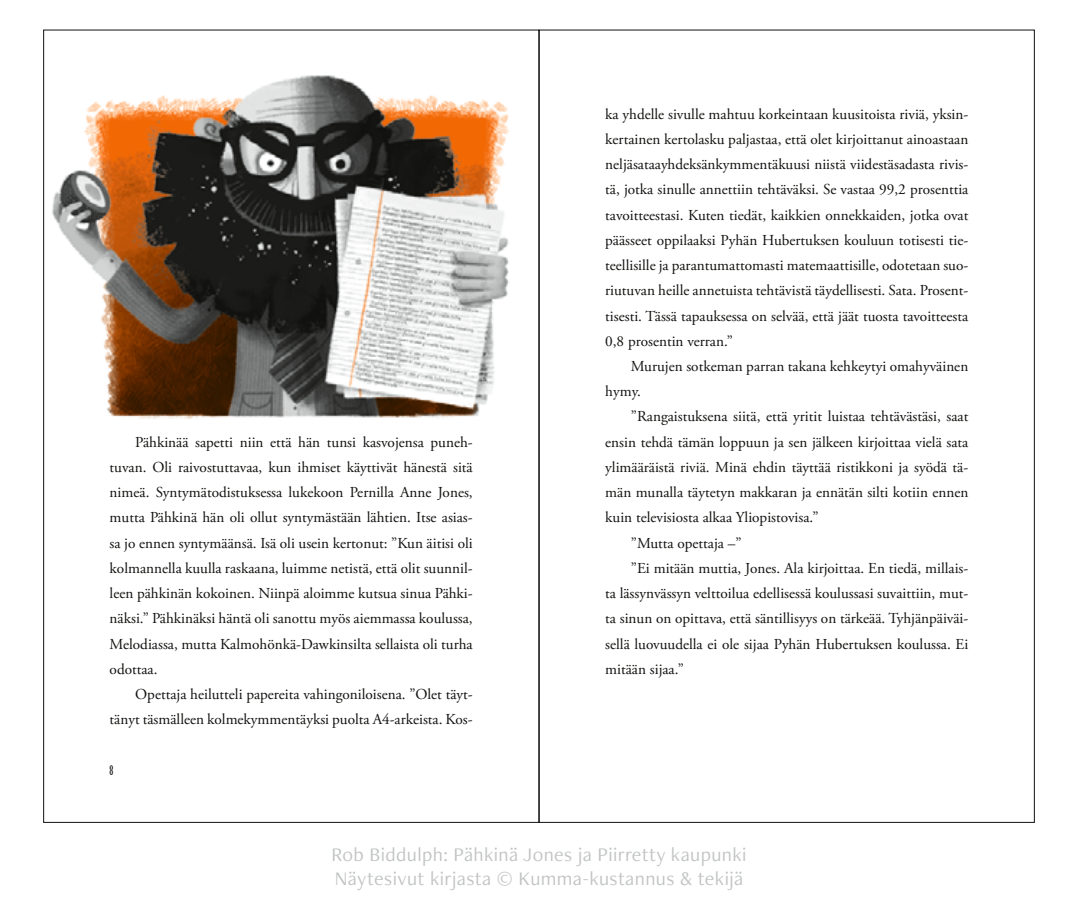
<style>
.page{position:relative;width:1078px;height:908px;background:#fff}
.page>*{position:absolute;margin:0;border:0;box-sizing:border-box;transform-origin:0 0}
.t1{font:20px/24px "Freight Neo Pro";letter-spacing:.02em;color:#c2c4c4}
.t2{font:15.2px/25.2px "Adobe Garamond Pro";color:#11110f;text-align:justify}
.t3{font:13px "Birch Std";color:#11110f}
</style>
<div class="page">
<img style="left:52px;top:75px;width:458px;height:344px">
<p class="t2" style="left:110px;top:429px;width:364px;text-indent:26px">Pähkinää sapetti niin että hän tunsi kasvojensa puneh&shy;tuvan. Oli raivostuttavaa, kun ihmiset käyttivät hänestä sitä nimeä. Syntymätodistuksessa lukekoon Pernilla Anne Jones, mutta Pähkinä hän oli ollut syntymästään lähtien. Itse asias&shy;sa jo ennen syntymäänsä. Isä oli usein kertonut: ”Kun äitisi oli kolmannella kuulla raskaana, luimme netistä, että olit suunnil&shy;leen pähkinän kokoinen. Niinpä aloimme kutsua sinua Pähki&shy;näksi.” Pähkinäksi häntä oli sanottu myös aiemmassa koulussa, Melodiassa, mutta Kalmohönkä-Dawkinsilta sellaista oli turha odottaa.</p>
<p class="t2" style="left:110px;top:681px;width:364px;text-align:right">Opettaja heilutteli papereita vahingoniloisena. ”Olet täyt&shy;tänyt täsmälleen kolmekymmentäyksi puolta A4-arkeista. Kos-</p>
<p class="t3" style="left:110px;top:762px;width:5px">8</p>
<p class="t2" style="left:605px;top:102px;width:364px">ka yhdelle sivulle mahtuu korkeintaan kuusitoista riviä, yksin&shy;kertainen kertolasku paljastaa, että olet kirjoittanut ainoastaan neljäsataayhdeksänkymmentäkuusi niistä viidestäsadasta rivis&shy;tä, jotka sinulle annettiin tehtäväksi. Se vastaa 99,2 prosenttia tavoitteestasi. Kuten tiedät, kaikkien onnekkaiden, jotka ovat päässeet oppilaaksi Pyhän Hubertuksen kouluun totisesti tie&shy;teellisille ja parantumattomasti matemaattisille, odotetaan suo&shy;riutuvan heille annetuista tehtävistä täydellisesti. Sata. Prosent&shy;tisesti. Tässä tapauksessa on selvää, että jäät tuosta tavoitteesta 0,8 prosentin verran.”</p>
<p class="t2" style="left:605px;top:354px;width:364px;text-indent:26px">Murujen sotkeman parran takana kehkeytyi omahyväinen hymy.</p>
<p class="t2" style="left:630px;top:404px;width:339px">”Rangaistuksena siitä, että yritit luistaa tehtävästäsi, saat</p>
<p class="t2" style="left:605px;top:429px;width:364px">ensin tehdä tämän loppuun ja sen jälkeen kirjoittaa vielä sata</p>
<p class="t2" style="left:605px;top:455px;width:364px">ylimääräistä riviä. Minä ehdin täyttää ristikkoni ja syödä tä-</p>
<p class="t2" style="left:605px;top:480px;width:364px">män munalla täytetyn makkaran ja ennätän silti kotiin ennen</p>
<p class="t2" style="left:605px;top:505px;width:215px">kuin televisiosta alkaa Yliopistovisa.”</p>
<p class="t2" style="left:630px;top:530px;width:112px">”Mutta opettaja –”</p>
<p class="t2" style="left:630px;top:555px;width:339px">”Ei mitään muttia, Jones. Ala kirjoittaa. En tiedä, millais-</p>
<p class="t2" style="left:605px;top:581px;width:364px">ta lässynvässyn velttoilua edellisessä koulussasi suvaittiin, mut-</p>
<p class="t2" style="left:605px;top:606px;width:364px">ta sinun on opittava, että säntillisyys on tärkeää. Tyhjänpäiväi-</p>
<p class="t2" style="left:605px;top:631px;width:364px">sellä luovuudella ei ole sijaa Pyhän Hubertuksen koulussa. Ei</p>
<p class="t2" style="left:605px;top:656px;width:80px">mitään sijaa.”</p>
<h1 class="t1" style="left:331px;top:841px;width:416px">Rob Biddulph: Pähkinä Jones ja Piirretty kaupunki<br>Näytesivut kirjasta © Kumma-kustannus &amp; tekijä</h1>
</div>
